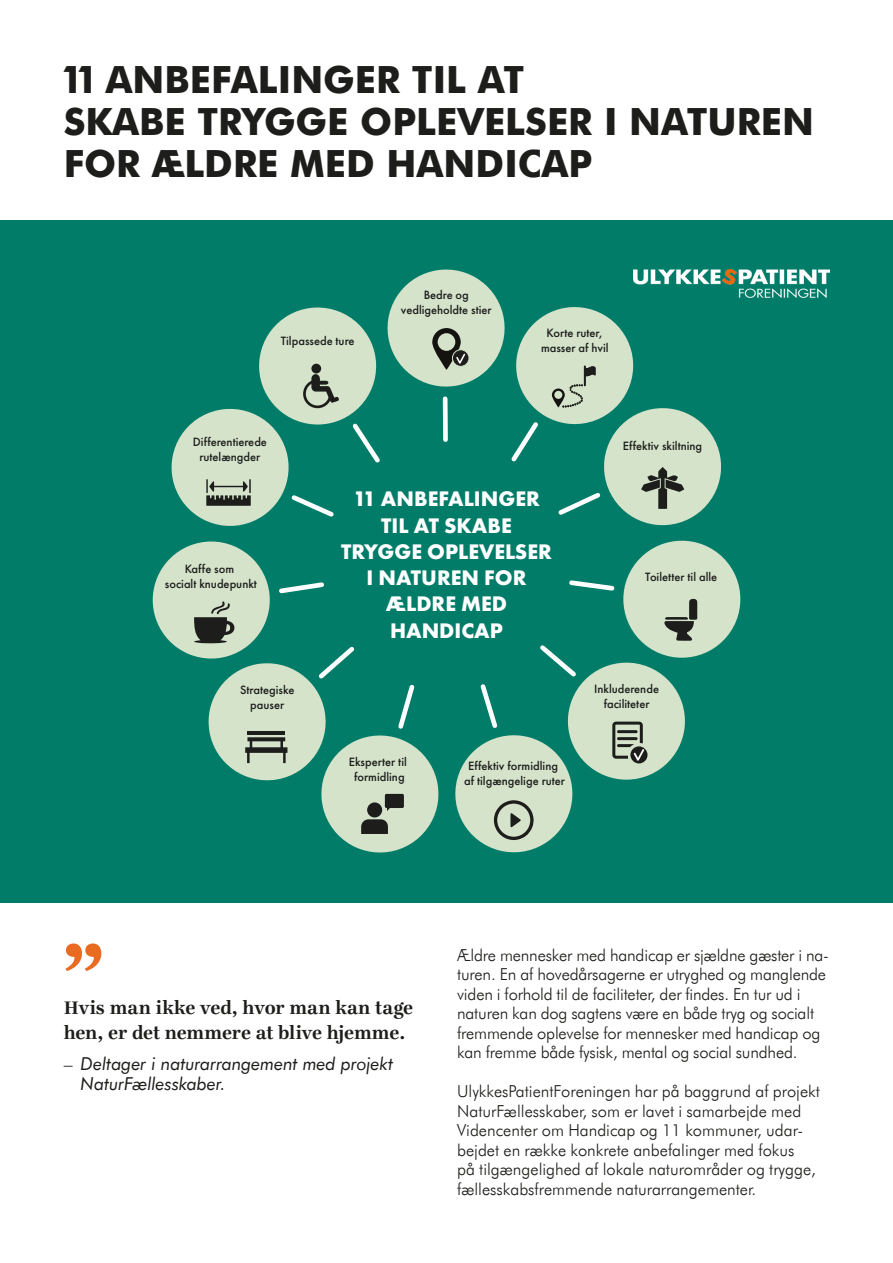
<style>
.page{position:relative;width:893px;height:1263px;background:#fff}
.page>*{position:absolute;margin:0;border:0;box-sizing:border-box;transform-origin:0 0}
.Citat{font:700 95.25px "Ingeborg";color:#e96b22}
.Rubrik{font:800 37.5px/42px "Futura BT";color:#1d1d1b}
.t1{font:700 21.9px/26.2px "Futura PT";color:#fff;text-align:center}
.Citat-2{font:700 19.8px "Ingeborg";letter-spacing:-.005em;color:#1d1d1b}
.t2{font:italic 17.85px/19.8px "Futura BT";letter-spacing:-.01em;color:#1d1d1b}
.Brødtekst{font:300 16.5px/19.5px "Futura BT";color:#1d1d1b}
.t3{font:500 12.45px/15px "Futura PT";color:#1d1d1b;text-align:center}
.s1{font-weight:300;font-style:normal}
</style>
<div class="page">
<div style="left:0;top:220px;width:893px;height:682px;background:#017c68"></div>
<svg style="left:152px;top:269px;width:589px;height:584px"></svg>
<img style="left:633px;top:269px;width:196px;height:29px">
<p class="Rubrik" style="left:64px;top:58px;width:752px">11 ANBEFALINGER TIL AT<br>SKABE TRYGGE OPLEVELSER I NATUREN<br>FOR ÆLDRE MED HANDICAP</p>
<p class="t3" style="left:281px;top:334px;width:75px">Tilpassede ture</p>
<p class="t3" style="left:401px;top:287px;width:92px">Bedre og vedligeholdte stier</p>
<p class="t3" style="left:541px;top:325px;width:69px">Korte ruter, masser af hvil</p>
<p class="t3" style="left:193px;top:434px;width:76px">Differentierede rutelængder</p>
<p class="t3" style="left:165px;top:561px;width:94px">Kaffe som<br>socialt knudepunkt</p>
<p class="t1" style="left:341px;top:485px;width:212px">11 ANBEFALINGER<br>TIL AT SKABE<br>TRYGGE OPLEVELSER<br>I NATUREN FOR<br>ÆLDRE MED<br>HANDICAP</p>
<p class="t3" style="left:623px;top:438px;width:81px">Effektiv skiltning</p>
<p class="t3" style="left:645px;top:569px;width:74px">Toiletter til alle</p>
<p class="t3" style="left:240px;top:683px;width:56px">Strategiske pauser</p>
<p class="t3" style="left:349px;top:754px;width:59px">Eksperter til formidling</p>
<p class="t3" style="left:464px;top:759px;width:102px">Effektiv formidling af tilgængelige ruter</p>
<p class="t3" style="left:594px;top:681px;width:66px">Inkluderende faciliteter</p>
<p class="Citat" style="left:64px;top:924px;width:41px">”</p>
<p class="Citat-2" style="left:64px;top:995px;width:351px">Hvis man ikke ved, hvor man kan tage</p>
<p class="Citat-2" style="left:64px;top:1020px;width:343px">hen, er det nemmere at blive hjemme.</p>
<p class="t2" style="left:81px;top:1053px;width:314px;text-indent:-17px"><span class="s1">–</span> Deltager i naturarrangement med projekt<br>NaturFællesskaber.</p>
<p class="Brødtekst" style="left:457px;top:945px;width:373px">Ældre mennesker med handicap er sjældne gæster i na&shy;turen. En af hovedårsagerne er utryghed og manglende viden i forhold til de faciliteter, der findes. En tur ud i naturen kan dog sagtens være en både tryg og socialt fremmende oplevelse for mennesker med handicap og kan fremme både fysisk, mental og social sundhed.</p>
<p class="Brødtekst" style="left:457px;top:1081px;width:364px">UlykkesPatientForeningen har på baggrund af projekt NaturFællesskaber, som er lavet i samarbejde med Videncenter om Handicap og 11 kommuner, udar&shy;bejdet en række konkrete anbefalinger med fokus<br>på tilgængelighed af lokale naturområder og trygge, fællesskabsfremmende naturarrangementer.</p>
</div>
